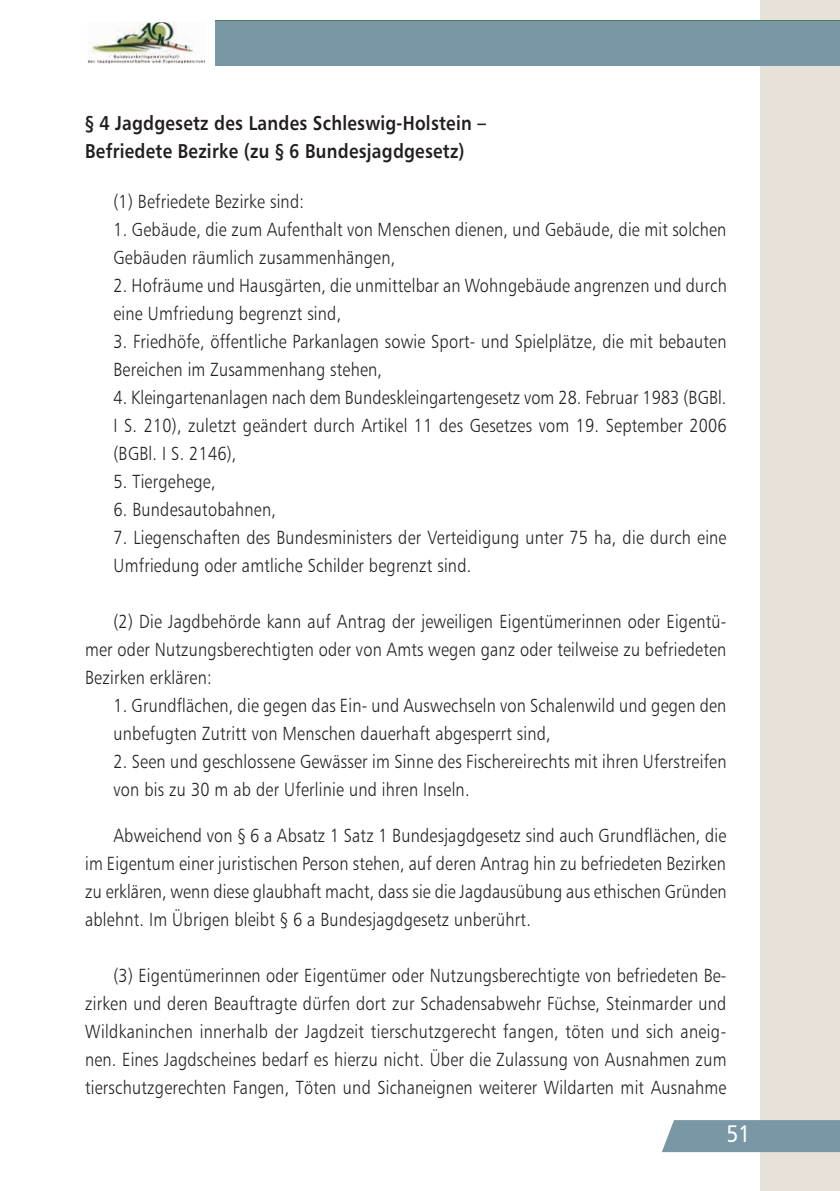
<style>
.page{position:relative;width:840px;height:1191px;background:#fff}
.page>*{position:absolute;margin:0;border:0;box-sizing:border-box;transform-origin:0 0}
.Text{font:24px "Humanist 777 BT Roman B";color:#fff;scale:.86 1}
.Text-2{font:20px "Humanist 777 BT Bold B";letter-spacing:.015em;color:#231f20;scale:.86 1}
.Text-3{font:19px/28px "Humanist 777 BT Light B";letter-spacing:.015em;color:#231f20;scale:.86 1}
</style>
<div class="page">
<div style="left:760px;top:0;width:79px;height:1191px;background:#e7e1d7"></div>
<div style="left:215px;top:21px;width:624px;height:45px;background:#7a97a5"></div>
<img style="left:88px;top:22px;width:117px;height:41px">
<div style="left:662px;top:1120px;width:177px;height:32px;background:#7a97a5"></div>
<p class="Text-2" style="left:85px;top:110px;width:467px">§ 4 Jagdgesetz des Landes Schleswig-Holstein –</p>
<p class="Text-2" style="left:85px;top:138px;width:442px">Befriedete Bezirke (zu § 6 Bundesjagdgesetz)</p>
<p class="Text-3" style="left:113px;top:187px;width:223px">(1) Befriedete Bezirke sind:</p>
<p class="Text-3" style="left:113px;top:215px;width:713px">1. Gebäude, die zum Aufenthalt von Menschen dienen, und Gebäude, die mit solchen<br>Gebäuden räumlich zusammenhängen,</p>
<p class="Text-3" style="left:113px;top:271px;width:714px">2. Hofräume und Hausgärten, die unmittelbar an Wohngebäude angrenzen und durch eine Umfriedung begrenzt sind,</p>
<p class="Text-3" style="left:113px;top:327px;width:714px">3. Friedhöfe, öffentliche Parkanlagen sowie Sport- und Spielplätze, die mit bebauten<br>Bereichen im Zusammenhang stehen,</p>
<p class="Text-3" style="left:113px;top:383px;width:714px;text-align:justify">4. Kleingartenanlagen nach dem Bundeskleingartengesetz vom 28. Februar 1983 (BGBl.<br>I S. 210), zuletzt geändert durch Artikel 11 des Gesetzes vom 19. September 2006 (BGBl. I S. 2146),</p>
<p class="Text-3" style="left:113px;top:467px;width:120px">5. Tiergehege,</p>
<p class="Text-3" style="left:113px;top:495px;width:190px">6. Bundesautobahnen,</p>
<p class="Text-3" style="left:113px;top:523px;width:714px">7. Liegenschaften des Bundesministers der Verteidigung unter 75 ha, die durch eine<br>Umfriedung oder amtliche Schilder begrenzt sind.</p>
<p class="Text-3" style="left:85px;top:607px;width:746px;text-align:justify;text-indent:28px">(2) Die Jagdbehörde kann auf Antrag der jeweiligen Eigentümerinnen oder Eigentü&shy;mer oder Nutzungsberechtigten oder von Amts wegen ganz oder teilweise zu befriedeten Bezirken erklären:</p>
<p class="Text-3" style="left:113px;top:691px;width:713px">1. Grundflächen, die gegen das Ein- und Auswechseln von Schalenwild und gegen den unbefugten Zutritt von Menschen dauerhaft abgesperrt sind,</p>
<p class="Text-3" style="left:113px;top:747px;width:713px">2. Seen und geschlossene Gewässer im Sinne des Fischereirechts mit ihren Uferstreifen von bis zu 30 m ab der Uferlinie und ihren Inseln.</p>
<p class="Text-3" style="left:85px;top:820px;width:747px;text-align:justify;text-indent:28px">Abweichend von § 6 a Absatz 1 Satz 1 Bundesjagdgesetz sind auch Grundflächen, die im Eigentum einer juristischen Person stehen, auf deren Antrag hin zu befriedeten Bezirken zu erklären, wenn diese glaubhaft macht, dass sie die Jagdausübung aus ethischen Gründen ablehnt. Im Übrigen bleibt § 6 a Bundesjagdgesetz unberührt.</p>
<p class="Text-3" style="left:85px;top:960px;width:746px;text-align:justify;text-indent:28px">(3) Eigentümerinnen oder Eigentümer oder Nutzungsberechtigte von befriedeten Be&shy;zirken und deren Beauftragte dürfen dort zur Schadensabwehr Füchse, Steinmarder und Wildkaninchen innerhalb der Jagdzeit tierschutzgerecht fangen, töten und sich aneig&shy;nen. Eines Jagdscheines bedarf es hierzu nicht. Über die Zulassung von Ausnahmen zum tierschutzgerechten Fangen, Töten und Sichaneignen weiterer Wildarten mit Ausnahme</p>
<p class="Text" style="left:726px;top:1119px;width:29px">51</p>
</div>
